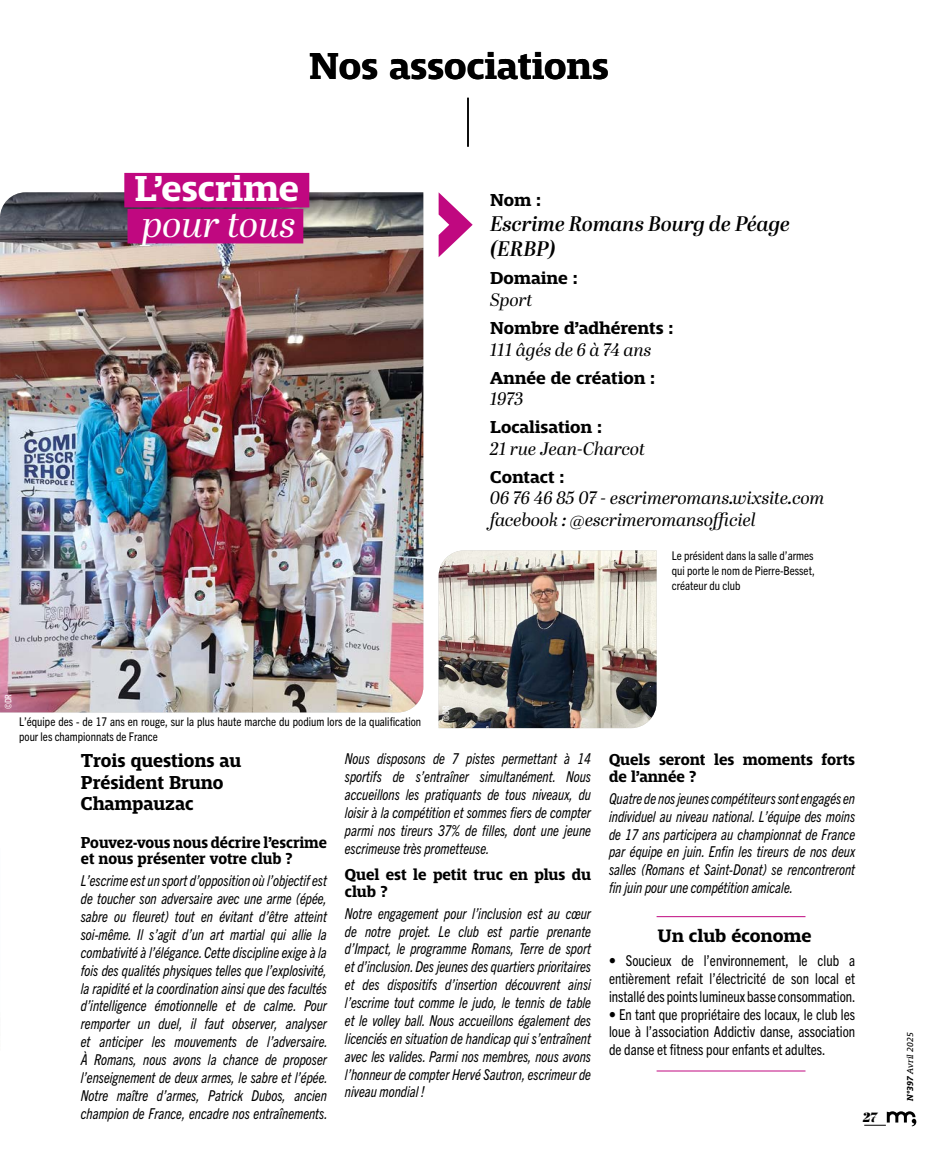
<style>
.page{position:relative;width:936px;height:1149px;background:#fff}
.page>*{position:absolute;margin:0;border:0;box-sizing:border-box;transform-origin:0 0}
.t1{font:700 39px "Mislab Std";color:#000}
.t2{font:700 37.5px "Mislab Std";color:#fff}
.t3{font:italic 37.5px "Abril Display";color:#fff}
.t4{font:italic 600 21px/25.2px "Abril Display";color:#000}
.t5{font:700 19.5px/21px "Mislab Std";color:#000;scale:.95 1}
.t6{font:700 18.75px "Mislab Std";color:#000}
.t7{font:italic 18px/21.6px "Abril Display";color:#000}
.t8{font:700 18px "Mislab Std";color:#000}
.t9{font:700 16.5px/16.5px "Mislab Std";color:#000;scale:.95 1}
.t10{font:700 16.5px/16.5px "Mislab Std";color:#000;scale:.92 1}
.t11{font:italic condensed 15px/17.9px "Trade Gothic Next LT Pro";color:#000;text-align:justify;scale:.95 1}
.t12{font:condensed 15px/17.9px "Trade Gothic Next LT Pro";color:#000;text-align:justify;scale:.96 1}
.t13{font:italic 13.35px "Abril Display Bl";color:#000}
.t14{font:condensed 12px/15px "Trade Gothic Next LT Pro";color:#000}
.t15{font:italic 9px "Mislab Std";color:#000}
.t16{font:condensed 9px "Trade Gothic Next LT Pro";color:#fff}
.s1{font-weight:700}
</style>
<div class="page">
<img style="left:0;top:192px;width:423px;height:520px">
<hr style="left:467px;top:98px;width:1px;height:49px;background:#000">
<svg style="left:438px;top:192px;width:34px;height:65px"></svg>
<div style="left:124px;top:173px;width:185px;height:34px;background:#c00880"></div>
<div style="left:127px;top:209px;width:176px;height:34px;background:#c00880"></div>
<img style="left:438px;top:550px;width:218px;height:178px">
<hr style="left:656px;top:916px;width:149px;height:1px;background:#c00880">
<hr style="left:656px;top:1070px;width:149px;height:1px;background:#c00880">
<svg style="left:864px;top:1111px;width:52px;height:14px"></svg>
<h1 class="t1" style="left:309px;top:47px;width:301px">Nos associations</h1>
<h2 class="t2" style="left:135px;top:169px;width:166px">L’escrime</h2>
<h2 class="t3" style="left:142px;top:197px;width:155px">pour tous</h2>
<p class="t8" style="left:490px;top:191px;width:53px">Nom :</p>
<h3 class="t4" style="left:490px;top:212px;width:301px">Escrime Romans Bourg de Péage (ERBP)</h3>
<p class="t8" style="left:490px;top:269px;width:89px">Domaine :</p>
<p class="t7" style="left:490px;top:290px;width:44px">Sport</p>
<p class="t8" style="left:490px;top:319px;width:185px">Nombre d’adhérents :</p>
<p class="t7" style="left:490px;top:339px;width:163px">111 âgés de 6 à 74 ans</p>
<p class="t8" style="left:490px;top:368px;width:167px">Année de création :</p>
<p class="t7" style="left:490px;top:389px;width:35px">1973</p>
<p class="t8" style="left:490px;top:418px;width:113px">Localisation :</p>
<p class="t7" style="left:490px;top:438px;width:156px">21 rue Jean-Charcot</p>
<p class="t8" style="left:490px;top:467px;width:76px">Contact :</p>
<p class="t7" style="left:490px;top:488px;width:336px">06 76 46 85 07 - escrimeromans.wixsite.com facebook : @escrimeromansofficiel</p>
<p class="t14" style="left:671px;top:547px;width:144px;text-align:justify">Le président dans la salle d’armes qui porte le nom de Pierre-Besset, créateur du club</p>
<p class="t16" style="left:2px;top:709px;width:17px;rotate:-90deg">©DR</p>
<p class="t14" style="left:19px;top:713px;width:403px">L’équipe des - de 17 ans en rouge, sur la plus haute marche du podium lors de la qualification pour les championnats de France</p>
<p class="t16" style="left:439px;top:720px;width:17px;rotate:-90deg">©DR</p>
<h3 class="t5" style="left:81px;top:750px;width:170px">Trois questions au<br>Président Bruno<br>Champauzac</h3>
<p class="t10" style="left:81px;top:834px;width:269px">Pouvez-vous nous décrire l’escrime et nous présenter votre club ?</p>
<p class="t11" style="left:81px;top:870px;width:261px">L’escrime est un sport d’opposition où l’objectif est de toucher son adversaire avec une arme (épée, sabre ou fleuret) tout en évitant d’être atteint soi-même. Il s’agit d’un art martial qui allie la combativité à l’élégance. Cette discipline exige à la fois des qualités physiques telles que l’explosivité, la rapidité et la coordination ainsi que des facultés d’intelligence émotionnelle et de calme. Pour remporter un duel, il faut observer, analyser et anticiper les mouvements de l’adversaire.<br>À Romans, nous avons la chance de proposer l’enseignement de deux armes, le sabre et l’épée.<br>Notre maître d’armes, Patrick Dubos, ancien champion de France, encadre nos entraînements.</p>
<p class="t11" style="left:345px;top:748px;width:260px">Nous disposons de 7 pistes permettant à 14 sportifs de s’entraîner simultanément. Nous accueillons les pratiquants de tous niveaux, du loisir à la compétition et sommes fiers de compter parmi nos tireurs 37% de filles, dont une jeune escrimeuse très prometteuse.</p>
<p class="t9" style="left:345px;top:866px;width:260px">Quel est le petit truc en plus du club ?</p>
<p class="t11" style="left:345px;top:903px;width:260px">Notre engagement pour l’inclusion est au cœur de notre projet. Le club est partie prenante d’Impact, le programme Romans, Terre de sport et d’inclusion. Des jeunes des quartiers prioritaires et des dispositifs d’insertion découvrent ainsi l’escrime tout comme le judo, le tennis de table et le volley ball. Nous accueillons également des licenciés en situation de handicap qui s’entraînent avec les valides. Parmi nos membres, nous avons l’honneur de compter Hervé Sautron, escrimeur de niveau mondial !</p>
<p class="t9" style="left:609px;top:751px;width:260px">Quels seront les moments forts de l’année ?</p>
<p class="t11" style="left:609px;top:788px;width:260px">Quatre de nos jeunes compétiteurs sont engagés en individuel au niveau national. L’équipe des moins de 17 ans participera au championnat de France par équipe en juin. Enfin les tireurs de nos deux salles (Romans et Saint-Donat) se rencontreront fin juin pour une compétition amicale.</p>
<p class="t6" style="left:657px;top:926px;width:155px">Un club économe</p>
<p class="t12" style="left:609px;top:950px;width:258px">• Soucieux de l’environnement, le club a entièrement refait l’électricité de son local et installé des points lumineux basse consommation.</p>
<p class="t12" style="left:609px;top:1003px;width:258px">• En tant que propriétaire des locaux, le club les loue à l’association Addictiv danse, association de danse et fitness pour enfants et adultes.</p>
<p class="t13" style="left:862px;top:1107px;width:16px">27</p>
<p class="t15" style="left:905px;top:1100px;width:70px;rotate:-90deg"><span class="s1">N°397</span> Avril 2025</p>
</div>
